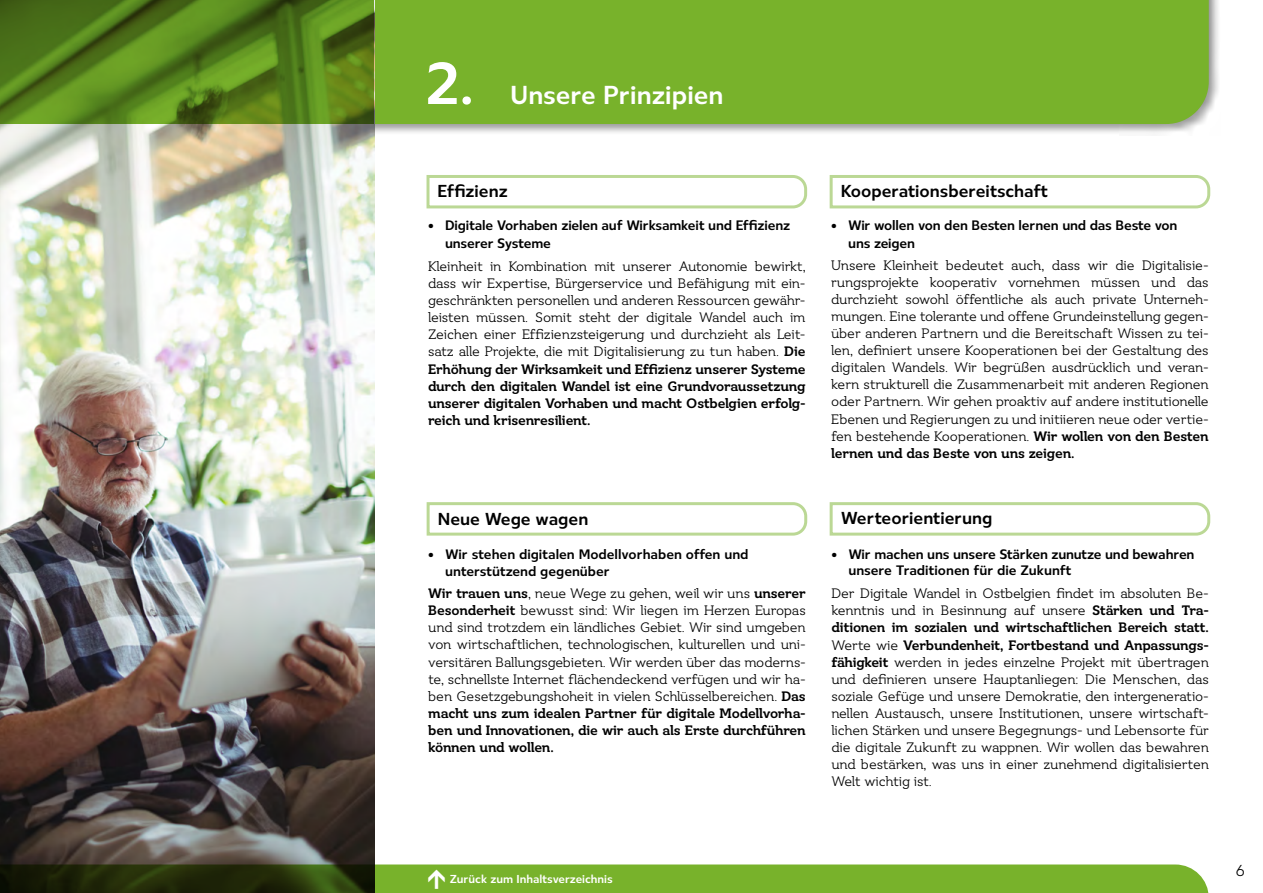
<style>
.page{position:relative;width:1263px;height:893px;background:#fff}
.page>*{position:absolute;margin:0;border:0;box-sizing:border-box;transform-origin:0 0}
.t1{font:700 61.5px "Ostbe Sans";color:#fff}
.t2{font:700 27px "Ostbe Sans";color:#fff}
.t3{font:700 18px "Ostbe Sans";color:#000}
.t4{font:16.5px "Ostbe Sans";color:#000}
.t5{font:14.25px/17.1px "Ostbe Serif";color:#000;text-align:justify}
.t6{font:700 14.25px/18px "Ostbe Sans";letter-spacing:-.01em;color:#000}
.t7{font:700 12px "Ostbe Sans";color:#fff}
.s1{font-weight:700}
</style>
<div class="page">
<div style="left:0;top:0;width:1220px;height:135px;background:#000;opacity:.4"></div>
<div style="left:374px;top:0;width:835px;height:124px;background:#78b22b"></div>
<svg style="left:829px;top:502px;width:382px;height:34px"></svg>
<svg style="left:426px;top:502px;width:382px;height:34px"></svg>
<svg style="left:829px;top:175px;width:382px;height:34px"></svg>
<img style="left:0;top:124px;width:374px;height:740px">
<svg style="left:0;top:0;width:374px;height:124px;background:#547d1b"></svg>
<svg style="left:426px;top:175px;width:382px;height:34px"></svg>
<svg style="left:0;top:864px;width:1209px;height:29px;background:#608924"></svg>
<h1 class="t1" style="left:425px;top:48px;width:50px">2.</h1>
<h2 class="t2" style="left:510px;top:80px;width:215px">Unsere Prinzipien</h2>
<p class="t3" style="left:438px;top:181px;width:72px">Effizienz</p>
<p class="t6" style="left:445px;top:217px;width:347px;text-indent:-17px">• Digitale Vorhaben zielen auf Wirksamkeit und Effizienz unserer Systeme</p>
<p class="t5" style="left:428px;top:258px;width:379px">Kleinheit in Kombination mit unserer Autonomie bewirkt, dass wir Expertise, Bürgerservice und Befähigung mit ein&shy;geschränkten personellen und anderen Ressourcen gewähr&shy;leisten müssen. Somit steht der digitale Wandel auch im Zeichen einer Effizienzsteigerung und durchzieht als Leit&shy;satz alle Projekte, die mit Digitalisierung zu tun haben. <span class="s1">Die Erhöhung der Wirksamkeit und Effizienz unserer Systeme durch den digitalen Wandel ist eine Grundvoraussetzung unserer digitalen Vorhaben und macht Ostbelgien erfolg&shy;reich und krisenresilient.</span></p>
<p class="t3" style="left:438px;top:508px;width:152px">Neue Wege wagen</p>
<p class="t6" style="left:445px;top:547px;width:305px;line-height:16.5px;text-indent:-17px">• Wir stehen digitalen Modellvorhaben offen und unterstützend gegenüber</p>
<p class="t5" style="left:428px;top:586px;width:379px"><span class="s1">Wir trauen uns</span>, neue Wege zu gehen, weil wir uns <span class="s1">unserer Besonderheit</span> bewusst sind: Wir liegen im Herzen Europas und sind trotzdem ein ländliches Gebiet. Wir sind umgeben von wirtschaftlichen, technologischen, kulturellen und uni&shy;versitären Ballungsgebieten. Wir werden über das moderns&shy;te, schnellste Internet flächendeckend verfügen und wir ha&shy;ben Gesetzgebungshoheit in vielen Schlüsselbereichen. <span class="s1">Das macht uns zum idealen Partner für digitale Modellvorha&shy;ben und Innovationen, die wir auch als Erste durchführen können und wollen.</span></p>
<p class="t3" style="left:841px;top:181px;width:209px">Kooperationsbereitschaft</p>
<p class="t6" style="left:848px;top:217px;width:331px;text-indent:-17px">• Wir wollen von den Besten lernen und das Beste von uns zeigen</p>
<p class="t5" style="left:831px;top:257px;width:379px">Unsere Kleinheit bedeutet auch, dass wir die Digitalisie&shy;rungsprojekte kooperativ vornehmen müssen und das durchzieht sowohl öffentliche als auch private Unterneh&shy;mungen. Eine tolerante und offene Grundeinstellung gegen&shy;über anderen Partnern und die Bereitschaft Wissen zu tei&shy;len, definiert unsere Kooperationen bei der Gestaltung des digitalen Wandels. Wir begrüßen ausdrücklich und veran&shy;kern strukturell die Zusammenarbeit mit anderen Regionen oder Partnern. Wir gehen proaktiv auf andere institutionelle Ebenen und Regierungen zu und initiieren neue oder vertie&shy;fen bestehende Kooperationen. <span class="s1">Wir wollen von den Besten lernen und das Beste von uns zeigen.</span></p>
<p class="t3" style="left:841px;top:508px;width:153px">Werteorientierung</p>
<p class="t6" style="left:848px;top:546px;width:348px;line-height:16.5px;text-indent:-17px">• Wir machen uns unsere Stärken zunutze und bewahren unsere Traditionen für die Zukunft</p>
<p class="t5" style="left:831px;top:586px;width:379px">Der Digitale Wandel in Ostbelgien findet im absoluten Be&shy;kenntnis und in Besinnung auf unsere <span class="s1">Stärken und Tra&shy;ditionen im sozialen und wirtschaftlichen Bereich statt.<br></span>Werte wie <span class="s1">Verbundenheit, Fortbestand und Anpassungs&shy;fähigkeit</span> werden in jedes einzelne Projekt mit übertragen und definieren unsere Hauptanliegen: Die Menschen, das soziale Gefüge und unsere Demokratie, den intergeneratio&shy;nellen Austausch, unsere Institutionen, unsere wirtschaft&shy;lichen Stärken und unsere Begegnungs- und Lebensorte für die digitale Zukunft zu wappnen. Wir wollen das bewahren und bestärken, was uns in einer zunehmend digitalisierten Welt wichtig ist.</p>
<p class="t7" style="left:450px;top:872px;width:165px">Zurück zum Inhaltsverzeichnis</p>
<p class="t4" style="left:1236px;top:861px;width:11px">6</p>
</div>
